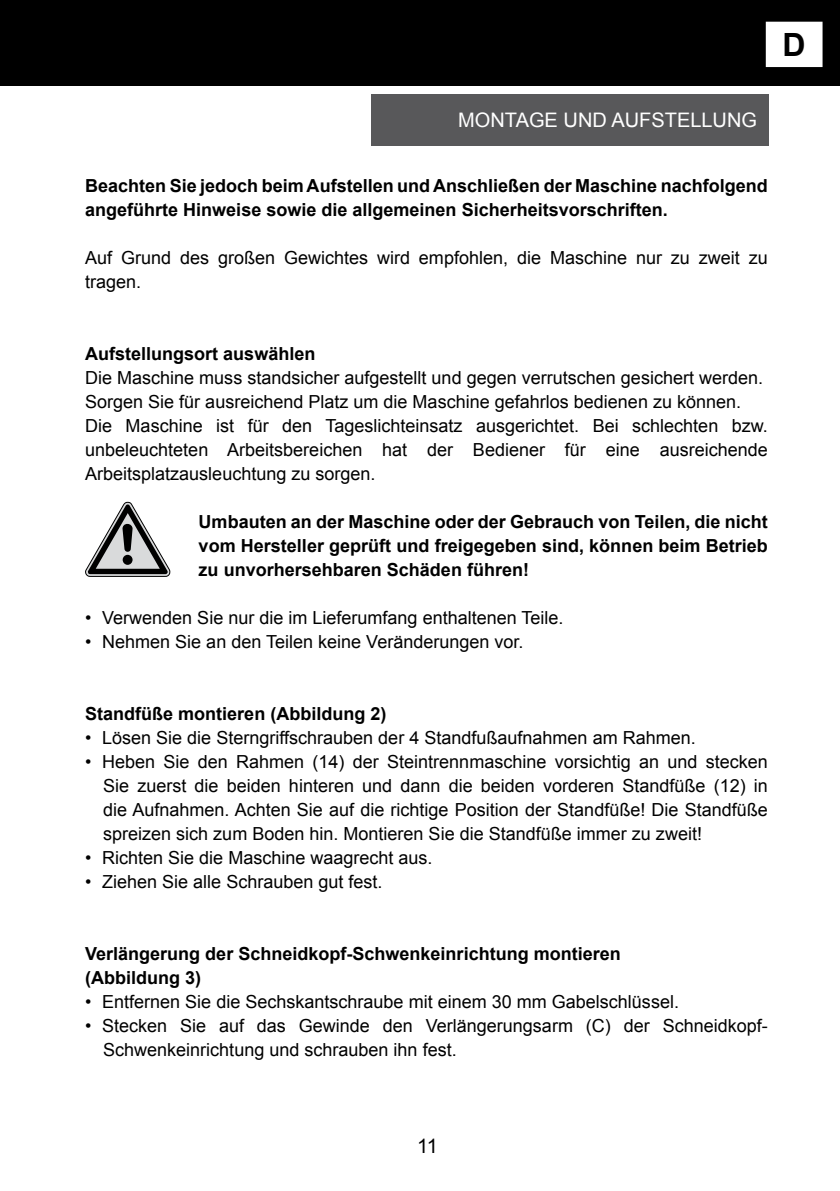
<style>
.page{position:relative;width:840px;height:1191px;background:#fff}
.page>*{position:absolute;margin:0;border:0;box-sizing:border-box;transform-origin:0 0}
.t1{font:700 32px "Arial";color:#000}
.t2{font:20px "Arial";color:#fff}
.t3{font:20px "Arial";color:#000}
.t4{font:18px/24px "Arial";color:#000}
.t5{font:700 18px/24px "Arial";color:#000}
</style>
<div class="page">
<div style="left:0;top:0;width:839px;height:86px;background:#000"></div>
<div style="left:371px;top:94px;width:397px;height:51px;background:#58585a"></div>
<svg style="left:85px;top:502px;width:85px;height:75px"></svg>
<div style="left:766px;top:23px;width:55px;height:43px;background:#fff"></div>
<div style="left:765px;top:22px;width:57px;height:45px;border:2px solid #fff"></div>
<h1 class="t1" style="left:782px;top:23px;width:25px">D</h1>
<p class="t2" style="left:458px;top:107px;width:300px">MONTAGE UND AUFSTELLUNG</p>
<p class="t5" style="left:85px;top:174px;width:684px">Beachten Sie jedoch beim Aufstellen und Anschließen der Maschine nachfolgend angeführte Hinweise sowie die allgemeinen Sicherheitsvorschriften.</p>
<p class="t4" style="left:85px;top:246px;width:683px">Auf Grund des großen Gewichtes wird empfohlen, die Maschine nur zu zweit zu tragen.</p>
<p class="t5" style="left:85px;top:342px;width:232px">Aufstellungsort auswählen</p>
<p class="t4" style="left:85px;top:366px;width:684px">Die Maschine muss standsicher aufgestellt und gegen verrutschen gesichert werden.<br>Sorgen Sie für ausreichend Platz um die Maschine gefahrlos bedienen zu können.<br>Die Maschine ist für den Tageslichteinsatz ausgerichtet. Bei schlechten bzw. unbeleuchteten Arbeitsbereichen hat der Bediener für eine ausreichende Arbeitsplatzausleuchtung zu sorgen.</p>
<p class="t5" style="left:198px;top:510px;width:570px;text-align:justify">Umbauten an der Maschine oder der Gebrauch von Teilen, die nicht vom Hersteller geprüft und freigegeben sind, können beim Betrieb zu unvorhersehbaren Schäden führen!</p>
<p class="t4" style="left:85px;top:606px;width:479px">• Verwenden Sie nur die im Lieferumfang enthaltenen Teile.</p>
<p class="t4" style="left:85px;top:630px;width:439px">• Nehmen Sie an den Teilen keine Veränderungen vor.</p>
<p class="t5" style="left:85px;top:702px;width:303px">Standfüße montieren (Abbildung 2)</p>
<p class="t4" style="left:85px;top:726px;width:612px">• Lösen Sie die Sterngriffschrauben der 4 Standfußaufnahmen am Rahmen.</p>
<p class="t4" style="left:103px;top:750px;width:666px;text-align:justify;text-indent:-18px">• Heben Sie den Rahmen (14) der Steintrennmaschine vorsichtig an und stecken Sie zuerst die beiden hinteren und dann die beiden vorderen Standfüße (12) in die Aufnahmen. Achten Sie auf die richtige Position der Standfüße! Die Standfüße spreizen sich zum Boden hin. Montieren Sie die Standfüße immer zu zweit!</p>
<p class="t4" style="left:85px;top:846px;width:349px">• Richten Sie die Maschine waagrecht aus.</p>
<p class="t4" style="left:85px;top:870px;width:299px">• Ziehen Sie alle Schrauben gut fest.</p>
<p class="t5" style="left:85px;top:942px;width:537px">Verlängerung der Schneidkopf-Schwenkeinrichtung montieren (Abbildung 3)</p>
<p class="t4" style="left:85px;top:990px;width:595px">• Entfernen Sie die Sechskantschraube mit einem 30 mm Gabelschlüssel.</p>
<p class="t4" style="left:103px;top:1014px;width:665px;text-indent:-18px">• Stecken Sie auf das Gewinde den Verlängerungsarm (C) der Schneidkopf-<br>Schwenkeinrichtung und schrauben ihn fest.</p>
<p class="t3" style="left:417px;top:1132px;width:22px">11</p>
</div>
